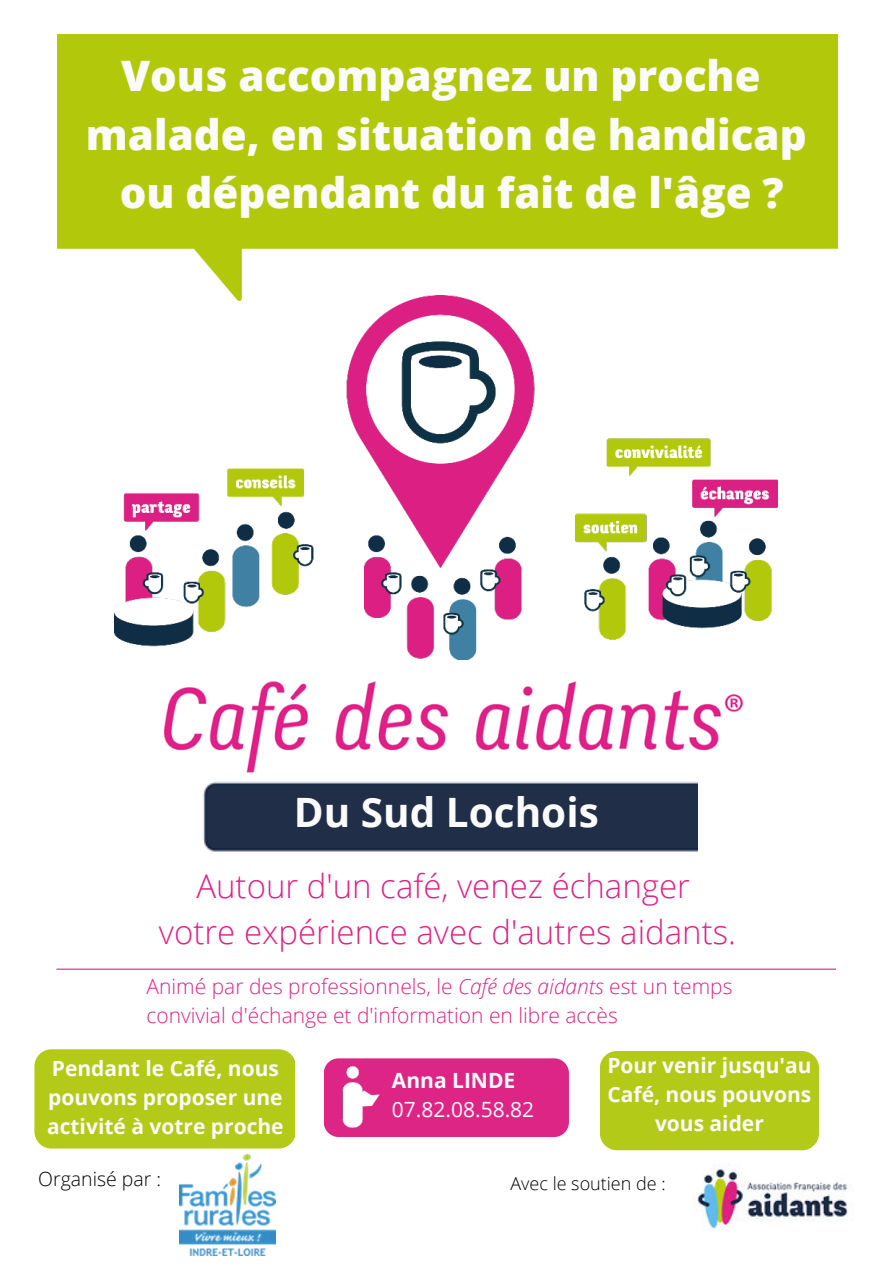
<style>
.page{position:relative;width:893px;height:1264px;background:#fff}
.page>*{position:absolute;margin:0;border:0;box-sizing:border-box;transform-origin:0 0}
.t1{font:800 42px/58.5px "Open Sans";color:#fcfbfb;text-align:center}
.t2{font:700 40.5px "Open Sans";color:#fcfbfb}
.t3{font:300 33px/46px "Open Sans";color:#dc2484;text-align:center}
.t4{font:700 21px/29.2px "Open Sans";color:#fcfbfb}
.t5{font:300 21px/29.2px "Open Sans";color:#dc2484}
.t6{font:21px "Open Sans";color:#fcfbfb}
.t7{font:300 19.5px "Open Sans";color:#000}
.t8{font:300 18px "Open Sans";color:#000}
.s1{font-style:italic}
</style>
<div class="page">
<img style="left:58px;top:35px;width:779px;height:261px">
<img style="left:115px;top:296px;width:662px;height:363px">
<img style="left:203px;top:781px;width:494px;height:71px">
<hr style="left:56px;top:968px;width:779px;height:1px;background:#dc2484">
<img style="left:694px;top:1165px;width:154px;height:66px">
<img style="left:165px;top:681px;width:579px;height:92px">
<div style="left:34px;top:1049px;width:261px;height:99px;background:#b3ca18;border-radius:17px"></div>
<div style="left:599px;top:1050px;width:219px;height:99px;background:#b3ca18;border-radius:17px"></div>
<img style="left:179px;top:1154px;width:96px;height:101px">
<div style="left:324px;top:1058px;width:245px;height:78px;background:#dc2584;border-radius:15px"></div>
<img style="left:327px;top:1058px;width:67px;height:75px">
<h1 class="t1" style="left:86px;top:45px;width:722px">Vous accompagnez un proche malade, en situation de handicap ou dépendant du fait de l'âge ?</h1>
<h2 class="t2" style="left:294px;top:784px;width:306px">Du Sud Lochois</h2>
<h3 class="t3" style="left:159px;top:861px;width:578px">Autour d'un café, venez échanger votre expérience avec d'autres aidants.</h3>
<p class="t5" style="left:147px;top:971px;width:587px">Animé par des professionnels, le <span class="s1">Café des aidants</span> est un temps convivial d'échange et d'information en libre accès</p>
<p class="t4" style="left:47px;top:1053px;width:238px">Pendant le Café, nous pouvons proposer une activité à votre proche</p>
<p class="t4" style="left:392px;top:1064px;width:125px">Anna LINDE</p>
<p class="t6" style="left:392px;top:1095px;width:144px">07.82.08.58.82</p>
<p class="t4" style="left:607px;top:1049px;width:206px;text-align:center">Pour venir jusqu'au<br>Café, nous pouvons vous aider</p>
<p class="t7" style="left:38px;top:1165px;width:124px">Organisé par :</p>
<p class="t8" style="left:510px;top:1171px;width:157px">Avec le soutien de :</p>
</div>
